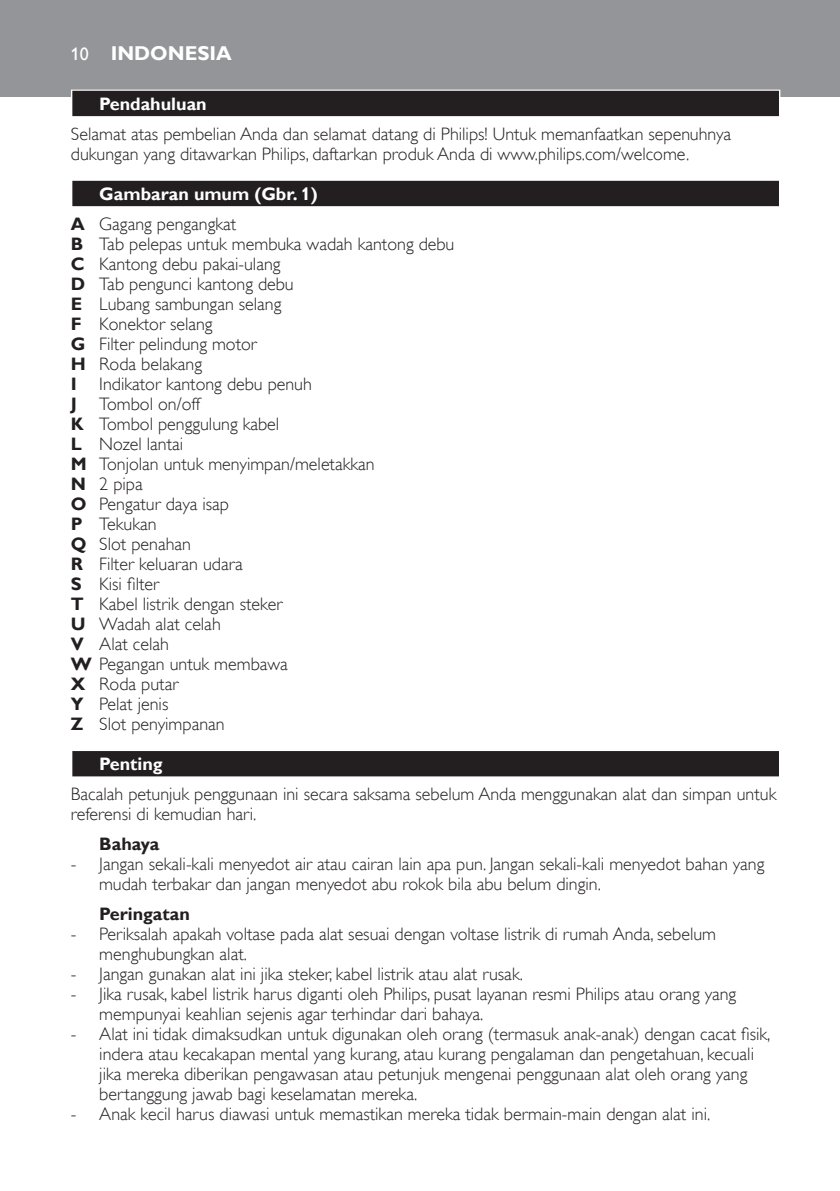
<style>
.page{position:relative;width:840px;height:1191px;background:#fff}
.page>*{position:absolute;margin:0;border:0;box-sizing:border-box;transform-origin:0 0}
.t1{font:700 20px "Gill Sans Alt One WGL";color:#fff}
.t2{font:18px/20px "Gill Sans Alt One WGL Light";color:#231f20}
.t3{font:700 18px "Gill Sans Alt One WGL";color:#fff}
.t4{font:700 18px "Gill Sans Alt One WGL";color:#231f20}
.t5{font:18px "Gill Sans Alt One WGL";color:#fff}
.s1{font-family:"Gill Sans Alt One WGL";font-weight:700}
</style>
<div class="page">
<div style="left:0;top:0;width:839px;height:96px;background:#939598"></div>
<div style="left:71px;top:90px;width:709px;height:28px;background:#e4e3e3"></div>
<div style="left:72px;top:91px;width:706px;height:25px;background:#231f20"></div>
<div style="left:71px;top:180px;width:709px;height:28px;background:#dbdadb"></div>
<div style="left:72px;top:181px;width:706px;height:25px;background:#231f20"></div>
<div style="left:71px;top:750px;width:709px;height:28px;background:#a4a2a3"></div>
<div style="left:72px;top:751px;width:706px;height:25px;background:#231f20"></div>
<p class="t5" style="left:71px;top:42px;width:19px">10</p>
<p class="t1" style="left:111px;top:40px;width:123px">I ndonesia</p>
<p class="t3" style="left:99px;top:92px;width:109px">Pendahuluan</p>
<p class="t2" style="left:71px;top:124px;width:661px">Selamat atas pembelian Anda dan selamat datang di Philips! Untuk memanfaatkan sepenuhnya dukungan yang ditawarkan Philips, daftarkan produk Anda di www.philips.com/welcome.</p>
<p class="t3" style="left:99px;top:182px;width:220px">Gambaran umum (Gbr. 1)</p>
<p class="t2" style="left:71px;top:214px;width:384px"><span class="s1">A</span> Gagang pengangkat<br><span class="s1">B</span> Tab pelepas untuk membuka wadah kantong debu<br><span class="s1">C</span> Kantong debu pakai-ulang<br><span class="s1">D</span> Tab pengunci kantong debu<br><span class="s1">E</span> Lubang sambungan selang<br><span class="s1">F</span> Konektor selang<br><span class="s1">G</span> Filter pelindung motor<br><span class="s1">H</span> Roda belakang</p>
<p class="t4" style="left:71px;top:372px;width:5px">I</p>
<p class="t2" style="left:71px;top:374px;width:305px;text-indent:28px">Indikator kantong debu penuh<br><span class="s1">J</span> Tombol on/off<br><span class="s1">K</span> Tombol penggulung kabel<br><span class="s1">L</span> Nozel lantai<br><span class="s1">M</span> Tonjolan untuk menyimpan/meletakkan<br><span class="s1">N</span> 2 pipa<br><span class="s1">O</span> Pengatur daya isap<br><span class="s1">P</span> Tekukan<br><span class="s1">Q</span> Slot penahan<br><span class="s1">R</span> Filter keluaran udara<br><span class="s1">S</span> Kisi filter<br><span class="s1">T</span> Kabel listrik dengan steker<br><span class="s1">U</span> Wadah alat celah<br><span class="s1">V</span> Alat celah<br><span class="s1">W</span> Pegangan untuk membawa<br><span class="s1">X</span> Roda putar<br><span class="s1">Y</span> Pelat jenis<br><span class="s1">Z</span> Slot penyimpanan</p>
<p class="t3" style="left:99px;top:752px;width:65px">Penting</p>
<p class="t2" style="left:71px;top:784px;width:706px">Bacalah petunjuk penggunaan ini secara saksama sebelum Anda menggunakan alat dan simpan untuk referensi di kemudian hari.</p>
<p class="t4" style="left:99px;top:832px;width:61px">Bahaya</p>
<p class="t2" style="left:99px;top:854px;width:666px;text-indent:-28px">- Jangan sekali-kali menyedot air atau cairan lain apa pun. Jangan sekali-kali menyedot bahan yang mudah terbakar dan jangan menyedot abu rokok bila abu belum dingin.</p>
<p class="t4" style="left:99px;top:902px;width:92px">Peringatan</p>
<p class="t2" style="left:99px;top:924px;width:618px;text-indent:-28px">- Periksalah apakah voltase pada alat sesuai dengan voltase listrik di rumah Anda, sebelum menghubungkan alat.</p>
<p class="t2" style="left:71px;top:964px;width:453px">- Jangan gunakan alat ini jika steker, kabel listrik atau alat rusak.</p>
<p class="t2" style="left:99px;top:984px;width:638px;text-indent:-28px">- Jika rusak, kabel listrik harus diganti oleh Philips, pusat layanan resmi Philips atau orang yang mempunyai keahlian sejenis agar terhindar dari bahaya.</p>
<p class="t2" style="left:99px;top:1024px;width:672px;text-indent:-28px">- Alat ini tidak dimaksudkan untuk digunakan oleh orang (termasuk anak-anak) dengan cacat fisik, indera atau kecakapan mental yang kurang, atau kurang pengalaman dan pengetahuan, kecuali jika mereka diberikan pengawasan atau petunjuk mengenai penggunaan alat oleh orang yang bertanggung jawab bagi keselamatan mereka.</p>
<p class="t2" style="left:71px;top:1104px;width:640px">- Anak kecil harus diawasi untuk memastikan mereka tidak bermain-main dengan alat ini.</p>
</div>
